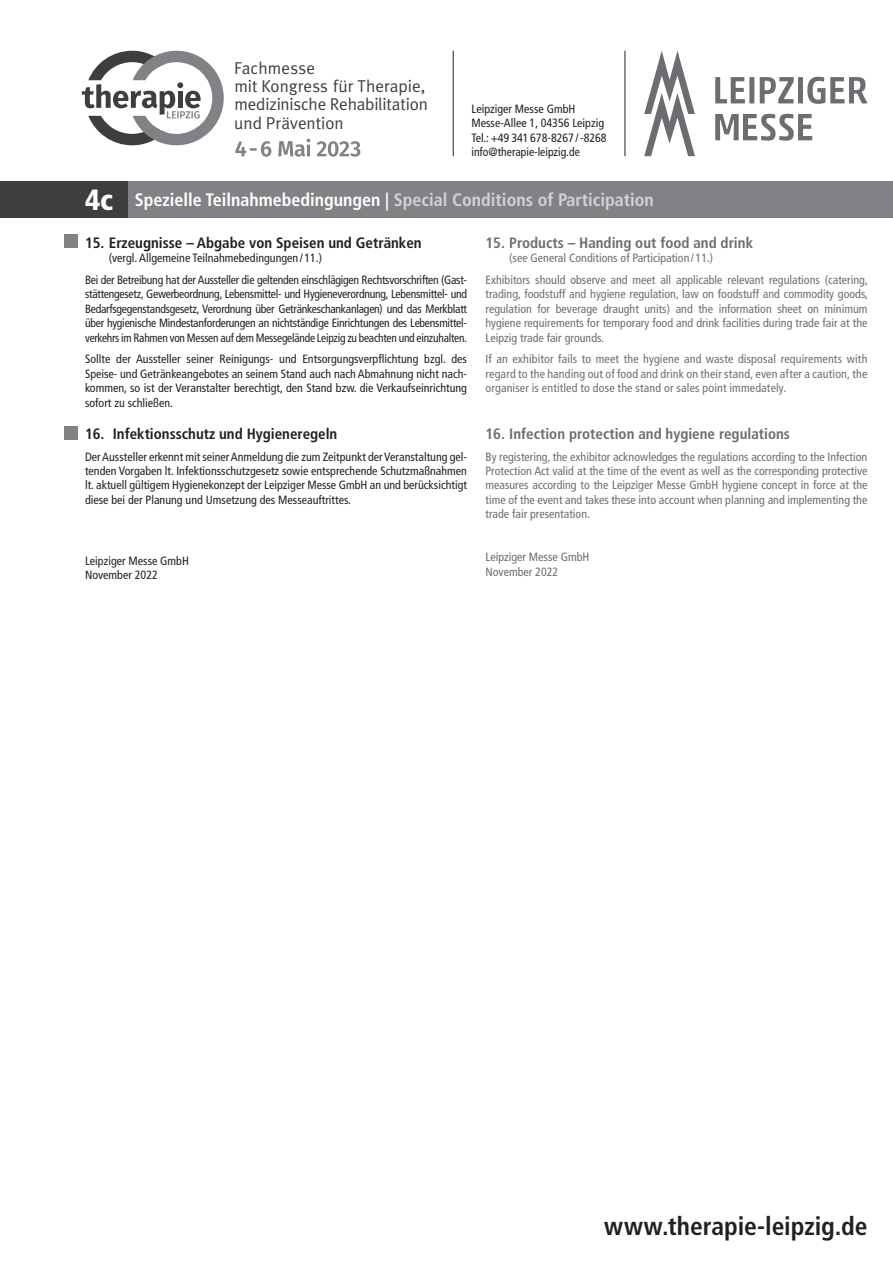
<style>
.page{position:relative;width:893px;height:1263px;background:#fff}
.page>*{position:absolute;margin:0;border:0;box-sizing:border-box;transform-origin:0 0}
.t1{font:700 condensed 25.5px "Frutiger";letter-spacing:-.005em;color:#231f20}
.t2{font:700 condensed 18px "Frutiger";color:#d1d2d4}
.t3{font:17.1px/18.1px "Meta Plus Normal";letter-spacing:-.005em;color:#3e3e3f}
.t4{font:700 condensed 15px "Frutiger";color:#231f20}
.t5{font:700 condensed 15px "Frutiger";color:#6c6d70}
.t6{font:condensed 12px/14.4px "Frutiger";color:#231f20;text-align:justify}
.t7{font:condensed 12px/14.4px "Frutiger";color:#6c6d70;text-align:justify}
.t8{font:condensed 12px/21.6px "Frutiger";letter-spacing:-.02em;color:#231f20}
.s1{font-weight:900;font-size:29.25px;color:#fff}
.s2{color:#fff}
</style>
<div class="page">
<svg style="left:82px;top:51px;width:142px;height:94px"></svg>
<div style="left:178px;top:91px;width:5px;height:17px;background:#3e3e3f"></div>
<svg style="left:235px;top:139px;width:125px;height:18px"></svg>
<div style="left:0;top:182px;width:893px;height:36px;background:#808285"></div>
<div style="left:0;top:182px;width:128px;height:36px;background:#3e3e3f"></div>
<div style="left:64px;top:234px;width:14px;height:14px;background:#808285"></div>
<div style="left:64px;top:426px;width:14px;height:14px;background:#808285"></div>
<hr style="left:625px;top:51px;width:1px;height:105px;background:#231f20">
<hr style="left:453px;top:51px;width:1px;height:105px;background:#231f20">
<svg style="left:715px;top:114px;width:97px;height:27px"></svg>
<svg style="left:715px;top:77px;width:152px;height:27px"></svg>
<svg style="left:644px;top:51px;width:51px;height:105px"></svg>
<h3 class="t3" style="left:234px;top:59px;width:195px">Fachmesse<br>mit Kongress für Therapie, medizinische Rehabilitation und Prävention</h3>
<p class="t6" style="left:471px;top:102px;width:137px;text-align:left">Leipziger Messe GmbH<br>Messe-Allee 1, 04356 Leipzig<br>Tel.: +49 341 678-8267 /-8268 info@therapie-leipzig.de</p>
<h2 class="t2" style="left:85px;top:189px;width:570px"><span class="s1">4c</span> <span class="s2">Spezielle Teilnahmebedingungen |</span> Special Conditions of Participation</h2>
<p class="t4" style="left:85px;top:234px;width:338px">15. Erzeugnisse – Abgabe von Speisen und Getränken</p>
<p class="t8" style="left:85px;top:248px;width:383px;text-indent:24px">(vergl. Allgemeine Teilnahmebedingungen / 11.)<br>Bei der Betreibung hat der Aussteller die geltenden einschlägigen Rechtsvorschriften (Gast-</p>
<p class="t6" style="left:85px;top:287px;width:383px">stättengesetz, Gewerbeordnung, Lebensmittel- und Hygieneverordnung, Lebensmittel- und Bedarfsgegenstandsgesetz, Verordnung über Getränkeschankanlagen) und das Merkblatt über hygienische Mindestanforderungen an nichtständige Einrichtungen des Lebensmittel&shy;verkehrs im Rahmen von Messen auf dem Messegelände Leipzig zu beachten und einzuhalten.</p>
<p class="t6" style="left:85px;top:352px;width:383px">Sollte der Aussteller seiner Reinigungs- und Entsorgungsverpflichtung bzgl. des Speise- und Getränkeangebotes an seinem Stand auch nach Abmahnung nicht nach&shy;kommen, so ist der Veranstalter berechtigt, den Stand bzw. die Verkaufseinrichtung sofort zu schließen.</p>
<p class="t4" style="left:85px;top:425px;width:254px">16. Infektionsschutz und Hygieneregeln</p>
<p class="t6" style="left:85px;top:449px;width:384px">Der Aussteller erkennt mit seiner Anmeldung die zum Zeitpunkt der Veranstaltung gel&shy;tenden Vorgaben lt. Infektionsschutzgesetz sowie entsprechende Schutzmaßnahmen lt. aktuell gültigem Hygienekonzept der Leipziger Messe GmbH an und berücksichtigt diese bei der Planung und Umsetzung des Messeauftrittes.</p>
<p class="t5" style="left:485px;top:234px;width:269px">15. Products – Handing out food and drink</p>
<p class="t7" style="left:485px;top:248px;width:384px;line-height:21.6px;text-indent:24px">(see General Conditions of Participation / 11.)<br>Exhibitors should observe and meet all applicable relevant regulations (catering,</p>
<p class="t7" style="left:485px;top:287px;width:384px">trading, foodstuff and hygiene regulation, law on foodstuff and commodity goods, regulation for beverage draught units) and the information sheet on minimum hygiene requirements for temporary food and drink facilities during trade fair at the Leipzig trade fair grounds.</p>
<p class="t7" style="left:485px;top:352px;width:384px">If an exhibitor fails to meet the hygiene and waste disposal requirements with regard to the handing out of food and drink on their stand, even after a caution, the organiser is entitled to dose the stand or sales point immedately.</p>
<p class="t5" style="left:485px;top:425px;width:306px">16. Infection protection and hygiene regulations</p>
<p class="t7" style="left:485px;top:449px;width:383px">By registering, the exhibitor acknowledges the regulations according to the Infection Protection Act valid at the time of the event as well as the corresponding protective measures according to the Leipziger Messe GmbH hygiene concept in force at the time of the event and takes these into account when planning and implementing the trade fair presentation.</p>
<p class="t7" style="left:485px;top:550px;width:105px">Leipziger Messe GmbH<br>November 2022</p>
<p class="t6" style="left:85px;top:554px;width:105px">Leipziger Messe GmbH<br>November 2022</p>
<h1 class="t1" style="left:604px;top:1211px;width:265px">www.therapie-leipzig.de</h1>
</div>
